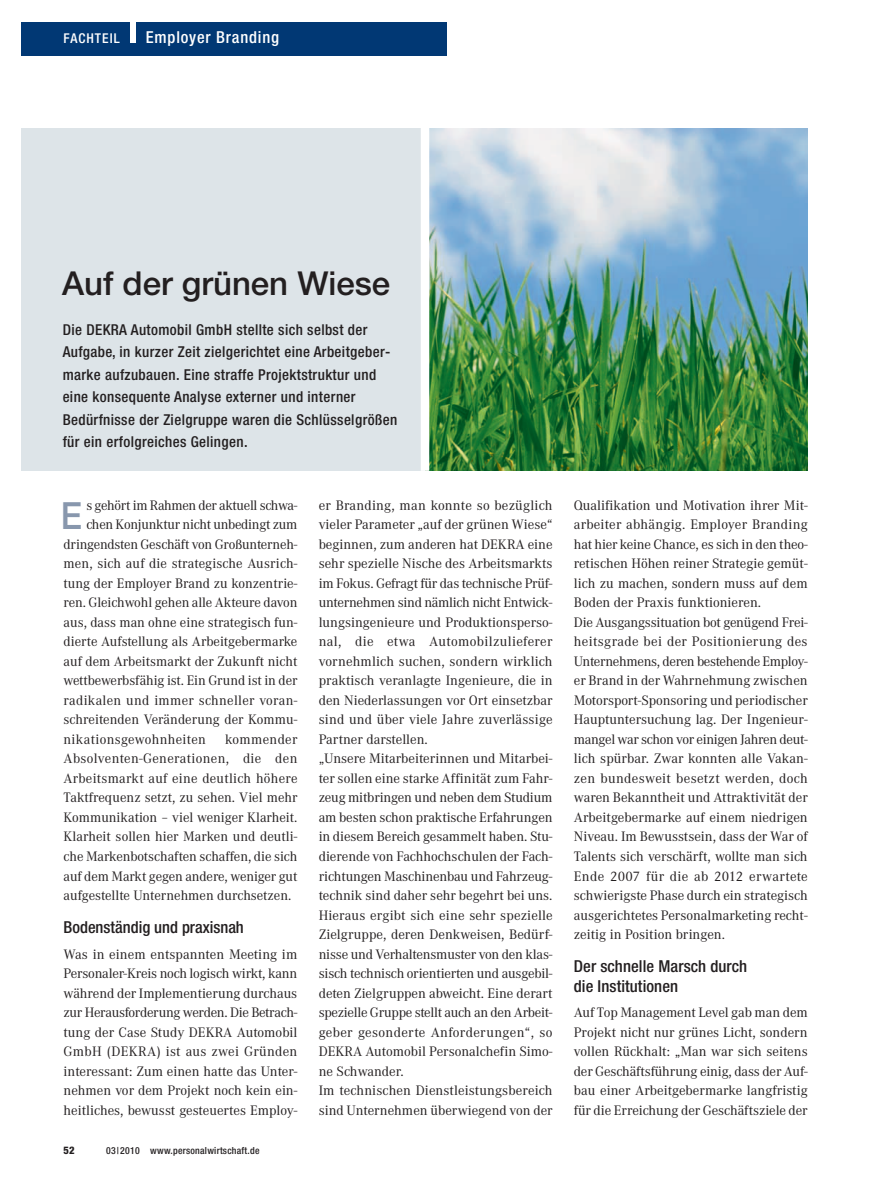
<style>
.page{position:relative;width:893px;height:1191px;background:#fff}
.page>*{position:absolute;margin:0;border:0;box-sizing:border-box;transform-origin:0 0}
.t1{font:500 37.5px "Helvetica Neue";color:#8897ad;scale:.9 1}
.t2{font:500 33px "Helvetica Neue";color:#231f20}
.t3{font:500 condensed 16.5px/19.5px "Helvetica Neue";letter-spacing:.005em;color:#231f20}
.t4{font:500 condensed 16.5px "Helvetica Neue";letter-spacing:.05em;color:#fff}
.t5{font:500 condensed 15px/22.5px "Helvetica Neue";letter-spacing:.025em;color:#231f20}
.t6{font:14.25px/19.5px "Corporate A";color:#231f20;text-align:justify}
.t7{font:14.25px "Corporate A";letter-spacing:.02em;color:#231f20}
.t8{font:14.25px "Corporate A";letter-spacing:-.025em;color:#231f20}
.t9{font:14.25px "Corporate A";letter-spacing:-.02em;color:#231f20}
.t10{font:14.25px "Corporate A";letter-spacing:.025em;color:#231f20}
.t11{font:500 condensed 13.5px "Helvetica Neue";letter-spacing:.075em;color:#fff}
.t12{font:800 condensed 10.5px "Helvetica Neue";color:#231f20}
.t13{font:500 condensed 9.75px "Helvetica Neue";letter-spacing:.025em;color:#231f20}
</style>
<div class="page">
<div style="left:21px;top:129px;width:787px;height:342px;background:#dde4e8"></div>
<img style="left:429px;top:129px;width:379px;height:342px">
<div style="left:21px;top:22px;width:425px;height:34px;background:#013874"></div>
<div style="left:131px;top:22px;width:5px;height:21px;background:#fff"></div>
<div style="left:421px;top:118px;width:8px;height:353px;background:#fff"></div>
<p class="t11" style="left:64px;top:30px;width:58px">FACHTEIL</p>
<p class="t4" style="left:146px;top:27px;width:135px">Employer Branding</p>
<h2 class="t2" style="left:62px;top:263px;width:330px">Auf der grünen Wiese</h2>
<p class="t5" style="left:63px;top:318px;width:336px">Die DEKRA Automobil GmbH stellte sich selbst der Aufgabe, in kurzer Zeit zielgerichtet eine Arbeitgeber&shy;marke aufzubauen. Eine straffe Projektstruktur und eine konsequente Analyse externer und interner Bedürfnisse der Zielgruppe waren die Schlüsselgrößen für ein erfolgreiches Gelingen.</p>
<p class="t8" style="left:86px;top:497px;width:213px">s gehört im Rahmen der aktuell schwa-</p>
<p class="t9" style="left:86px;top:517px;width:213px">chen Konjunktur nicht unbedingt zum</p>
<p class="t6" style="left:64px;top:535px;width:235px">dringendsten Geschäft von Großunterneh-</p>
<p class="t6" style="left:64px;top:554px;width:235px">men, sich auf die strategische Ausrich-</p>
<p class="t6" style="left:64px;top:574px;width:235px">tung der Employer Brand zu konzentrie-</p>
<p class="t6" style="left:64px;top:593px;width:235px">ren. Gleichwohl gehen alle Akteure davon</p>
<p class="t6" style="left:64px;top:613px;width:235px">aus, dass man ohne eine strategisch fun-</p>
<p class="t6" style="left:64px;top:632px;width:235px">dierte Aufstellung als Arbeitgebermarke</p>
<p class="t6" style="left:64px;top:652px;width:235px">auf dem Arbeitsmarkt der Zukunft nicht</p>
<p class="t6" style="left:64px;top:671px;width:235px">wettbewerbsfähig ist. Ein Grund ist in der</p>
<p class="t7" style="left:64px;top:692px;width:235px">radikalen und immer schneller voran-</p>
<p class="t6" style="left:64px;top:710px;width:235px">schreitenden Veränderung der Kommu-</p>
<p class="t10" style="left:64px;top:731px;width:144px">nikationsgewohnheiten</p>
<h1 class="t1" style="left:61px;top:493px;width:25px">E</h1>
<p class="t6" style="left:64px;top:730px;width:235px;text-indent:162px">kommender Absolventen-Generationen, die den Arbeitsmarkt auf eine deutlich höhere Taktfrequenz setzt, zu sehen. Viel mehr Kommunikation – viel weniger Klarheit.<br>Klarheit sollen hier Marken und deutli&shy;che Markenbotschaften schaffen, die sich auf dem Markt gegen andere, weniger gut aufgestellte Unternehmen durchsetzen.</p>
<p class="t3" style="left:64px;top:917px;width:182px">Bodenständig und praxisnah</p>
<p class="t6" style="left:64px;top:944px;width:235px">Was in einem entspannten Meeting im Personaler-Kreis noch logisch wirkt, kann während der Implementierung durchaus zur Herausforderung werden. Die Betrach&shy;tung der Case Study DEKRA Automobil GmbH (DEKRA) ist aus zwei Gründen interessant: Zum einen hatte das Unter&shy;nehmen vor dem Projekt noch kein ein&shy;heitliches, bewusst gesteuertes Employ-</p>
<p class="t12" style="left:64px;top:1143px;width:12px">52</p>
<p class="t13" style="left:106px;top:1144px;width:155px">03|2010 www.personalwirtschaft.de</p>
<p class="t6" style="left:319px;top:496px;width:235px;text-align:left">er Branding, man konnte so bezüglich vieler Parameter „auf der grünen Wiese“ beginnen, zum anderen hat DEKRA eine sehr spezielle Nische des Arbeitsmarkts im Fokus. Gefragt für das technische Prüf&shy;unternehmen sind nämlich nicht Entwick&shy;lungsingenieure und Produktionsperso&shy;nal, die etwa Automobilzulieferer vornehmlich suchen, sondern wirklich praktisch veranlagte Ingenieure, die in den Niederlassungen vor Ort einsetzbar sind und über viele Jahre zuverlässige Partner darstellen.<br>„Unsere Mitarbeiterinnen und Mitarbei&shy;ter sollen eine starke Affinität zum Fahr&shy;zeug mitbringen und neben dem Studium am besten schon praktische Erfahrungen in diesem Bereich gesammelt haben. Stu&shy;dierende von Fachhochschulen der Fach&shy;richtungen Maschinenbau und Fahrzeug&shy;technik sind daher sehr begehrt bei uns.<br>Hieraus ergibt sich eine sehr spezielle Zielgruppe, deren Denkweisen, Bedürf&shy;nisse und Verhaltensmuster von den klas&shy;sisch technisch orientierten und ausgebil&shy;deten Zielgruppen abweicht. Eine derart spezielle Gruppe stellt auch an den Arbeit&shy;geber gesonderte Anforderungen“, so DEKRA Automobil Personalchefin Simo&shy;ne Schwander.<br>Im technischen Dienstleistungsbereich sind Unternehmen überwiegend von der</p>
<p class="t6" style="left:574px;top:496px;width:235px;text-align:left">Qualifikation und Motivation ihrer Mit&shy;arbeiter abhängig. Employer Branding hat hier keine Chance, es sich in den theo&shy;retischen Höhen reiner Strategie gemüt&shy;lich zu machen, sondern muss auf dem Boden der Praxis funktionieren.<br>Die Ausgangssituation bot genügend Frei&shy;heitsgrade bei der Positionierung des Unternehmens, deren bestehende Employ&shy;er Brand in der Wahrnehmung zwischen Motorsport-Sponsoring und periodischer Hauptuntersuchung lag. Der Ingenieur&shy;mangel war schon vor einigen Jahren deut&shy;lich spürbar. Zwar konnten alle Vakan&shy;zen bundesweit besetzt werden, doch waren Bekanntheit und Attraktivität der Arbeitgebermarke auf einem niedrigen Niveau. Im Bewusstsein, dass der War of Talents sich verschärft, wollte man sich Ende 2007 für die ab 2012 erwartete schwierigste Phase durch ein strategisch ausgerichtetes Personalmarketing recht&shy;zeitig in Position bringen.</p>
<p class="t3" style="left:574px;top:956px;width:175px">Der schnelle Marsch durch die Institutionen</p>
<p class="t6" style="left:574px;top:1003px;width:235px">Auf Top Management Level gab man dem Projekt nicht nur grünes Licht, sondern vollen Rückhalt: „Man war sich seitens der Geschäftsführung einig, dass der Auf&shy;bau einer Arbeitgebermarke langfristig für die Erreichung der Geschäftsziele der</p>
</div>
